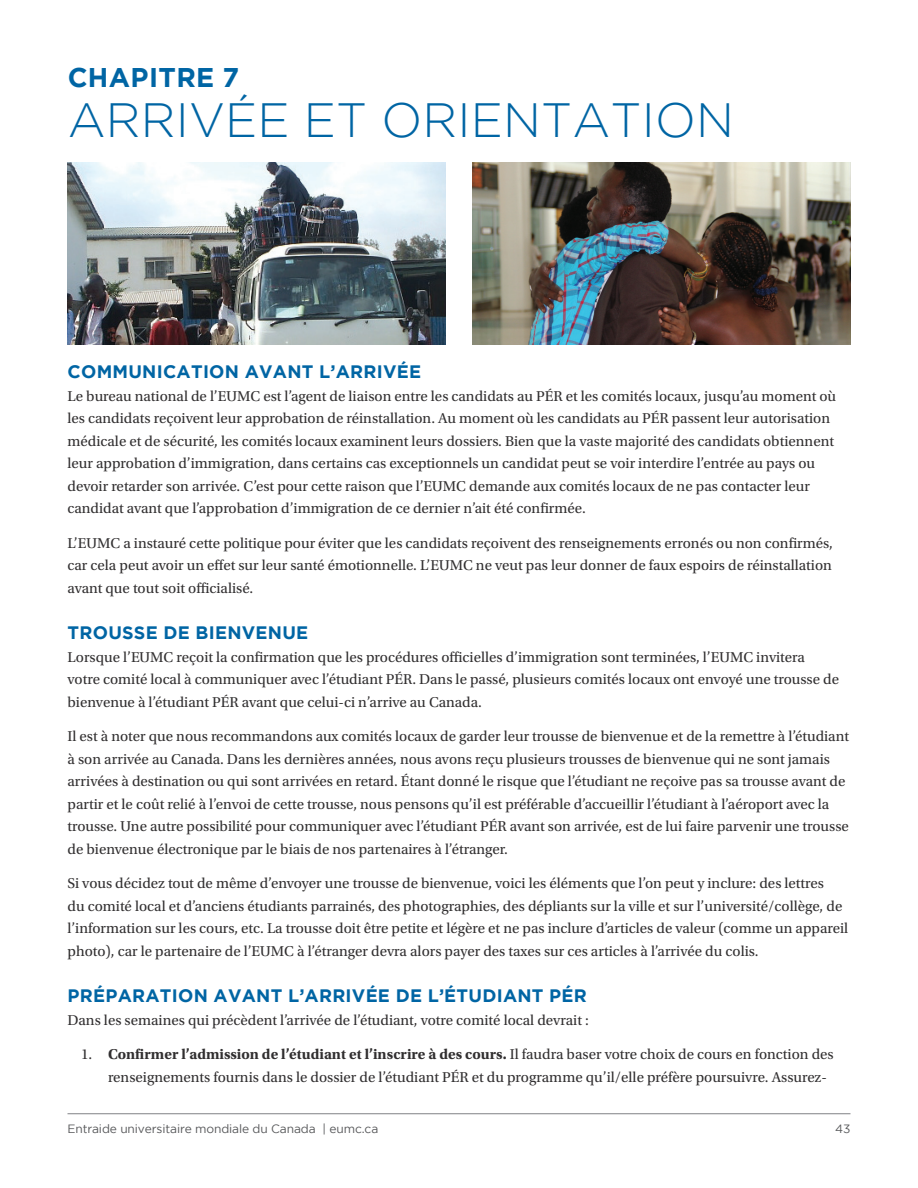
<style>
.page{position:relative;width:918px;height:1188px;background:#fff}
.page>*{position:absolute;margin:0;border:0;box-sizing:border-box;transform-origin:0 0}
.t1{font:300 48px "Gotham";letter-spacing:.005em;color:#0065a4}
.t2{font:700 27px "Gotham";color:#0065a4}
.t3{font:700 18px "Gotham";letter-spacing:.015em;color:#0065a4}
.t4{font:15px/22.5px "Utopia Std";color:#312f30}
.t5{font:12px "Gotham";letter-spacing:-.01em;color:#57585a}
.s1{font-weight:700}
</style>
<div class="page">
<hr style="left:68px;top:1113px;width:782px;height:1px;background:#808285">
<img style="left:68px;top:162px;width:378px;height:182px">
<img style="left:472px;top:162px;width:378px;height:182px">
<h2 class="t2" style="left:68px;top:62px;width:98px">CHAPITRE</h2>
<h2 class="t2" style="left:223px;top:62px;width:18px">7</h2>
<h1 class="t1" style="left:68px;top:94px;width:30px">ARRI</h1>
<h1 class="t1" style="left:189px;top:94px;width:547px">VÉE ET ORIENTATION</h1>
<p class="t3" style="left:68px;top:361px;width:355px">COMMUNICATION AVANT L’ARRIVÉE</p>
<p class="t4" style="left:68px;top:385px;width:770px">Le bureau national de l’EUMC est l’agent de liaison entre les candidats au PÉR et les comités locaux, jusqu’au moment où les candidats reçoivent leur approbation de réinstallation. Au moment où les candidats au PÉR passent leur autorisation médicale et de sécurité, les comités locaux examinent leurs dossiers. Bien que la vaste majorité des candidats obtiennent leur approbation d’immigration, dans certains cas exceptionnels un candidat peut se voir interdire l’entrée au pays ou devoir retarder son arrivée. C’est pour cette raison que l’EUMC demande aux comités locaux de ne pas contacter leur candidat avant que l’approbation d’immigration de ce dernier n’ait été confirmée.</p>
<p class="t4" style="left:68px;top:532px;width:767px;text-align:justify">L’EUMC a instauré cette politique pour éviter que les candidats reçoivent des renseignements erronés ou non confirmés, car cela peut avoir un effet sur leur santé émotionnelle. L’EUMC ne veut pas leur donner de faux espoirs de réinstallation avant que tout soit officialisé.</p>
<p class="t3" style="left:68px;top:622px;width:242px">TROUSSE DE BIENVENUE</p>
<p class="t4" style="left:68px;top:646px;width:773px">Lorsque l’EUMC reçoit la confirmation que les procédures officielles d’immigration sont terminées, l’EUMC invitera votre comité local à communiquer avec l’étudiant PÉR. Dans le passé, plusieurs comités locaux ont envoyé une trousse de bienvenue à l’étudiant PÉR avant que celui-ci n’arrive au Canada.</p>
<p class="t4" style="left:68px;top:725px;width:783px">Il est à noter que nous recommandons aux comités locaux de garder leur trousse de bienvenue et de la remettre à l’étudiant à son arrivée au Canada. Dans les dernières années, nous avons reçu plusieurs trousses de bienvenue qui ne sont jamais arrivées à destination ou qui sont arrivées en retard. Étant donné le risque que l’étudiant ne reçoive pas sa trousse avant de partir et le coût relié à l’envoi de cette trousse, nous pensons qu’il est préférable d’accueillir l’étudiant à l’aéroport avec la trousse. Une autre possibilité pour communiquer avec l’étudiant PÉR avant son arrivée, est de lui faire parvenir une trousse de bienvenue électronique par le biais de nos partenaires à l’étranger.</p>
<p class="t4" style="left:68px;top:872px;width:782px">Si vous décidez tout de même d’envoyer une trousse de bienvenue, voici les éléments que l’on peut y inclure: des lettres<br>du comité local et d’anciens étudiants parrainés, des photographies, des dépliants sur la ville et sur l’université/collège, de l’information sur les cours, etc. La trousse doit être petite et légère et ne pas inclure d’articles de valeur (comme un appareil photo), car le partenaire de l’EUMC à l’étranger devra alors payer des taxes sur ces articles à l’arrivée du colis.</p>
<p class="t3" style="left:68px;top:985px;width:507px">PRÉPARATION AVANT L’ARRIVÉE DE L’ÉTUDIANT PÉR</p>
<p class="t4" style="left:68px;top:1009px;width:523px">Dans les semaines qui précèdent l’arrivée de l’étudiant, votre comité local devrait :</p>
<p class="t4" style="left:108px;top:1043px;width:727px;text-indent:-27px">1. <span class="s1">Confirmer l’admission de l’étudiant et l’inscrire à des cours.</span> Il faudra baser votre choix de cours en fonction des renseignements fournis dans le dossier de l’étudiant PÉR et du programme qu’il/elle préfère poursuivre. Assurez-</p>
<p class="t5" style="left:68px;top:1122px;width:312px">Entraide universitaire mondiale du Canada | eumc.ca</p>
<p class="t5" style="left:835px;top:1122px;width:17px">43</p>
</div>
